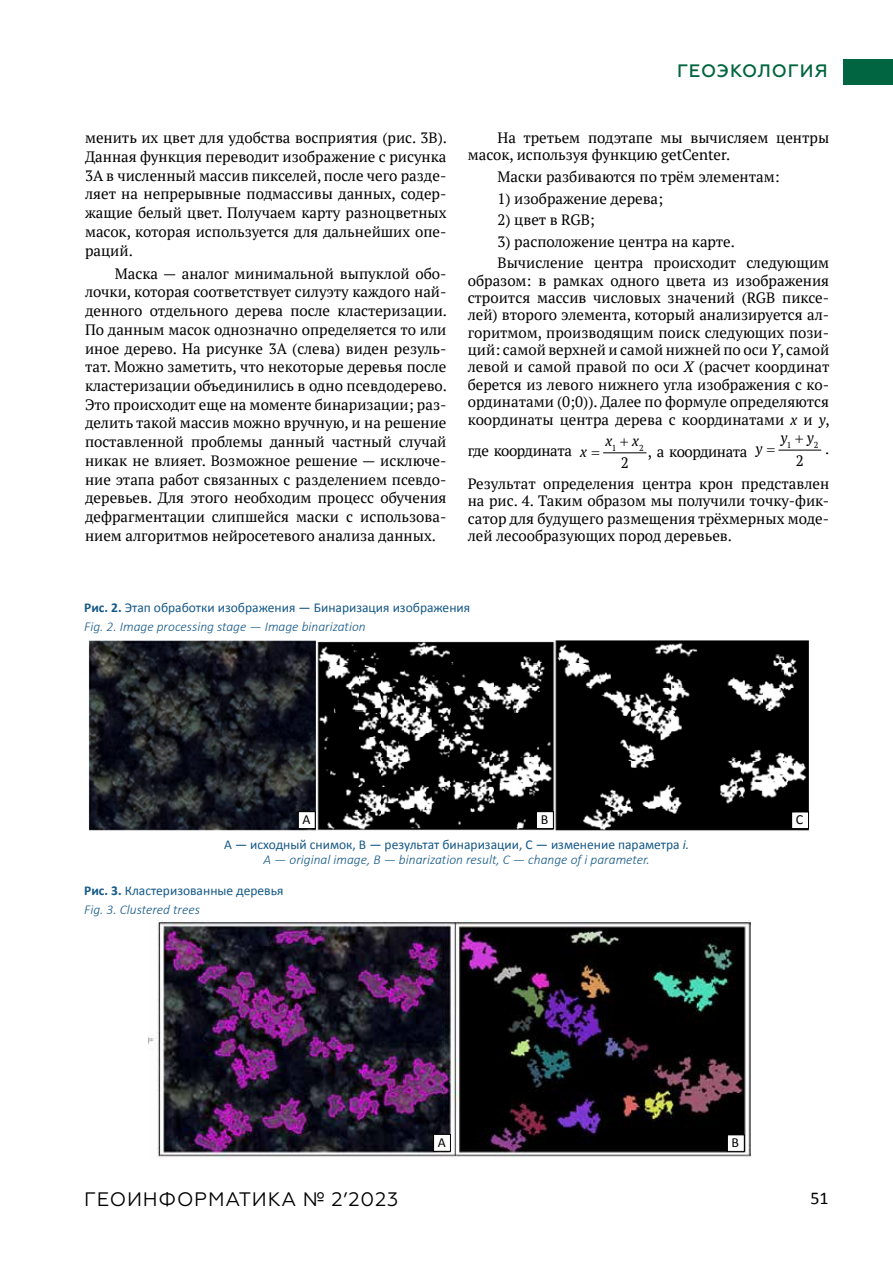
<style>
.page{position:relative;width:893px;height:1263px;background:#fff}
.page>*{position:absolute;margin:0;border:0;box-sizing:border-box;transform-origin:0 0}
.t1{font:19.5px "Geometria";letter-spacing:.04em;color:#000}
.t2{font:500 18px "Geometria";letter-spacing:.05em;color:#006540}
.t3{font:18px "Calibri";color:#000}
.t4{font:15px/18.8px "PT Serif";color:#000;text-align:justify}
.t5{font:15px "PT Serif";letter-spacing:-.03em;color:#000}
.t6{font:italic 15px "PT Serif";color:#000}
.t7{font:13.95px "Calibri";color:#000}
.t8{font:13.5px/19.2px "Calibri";color:#145887}
.t9{font:8.7px "PT Serif";color:#000}
.s1{font-style:italic}
.s2{font-weight:700}
.s3{font-weight:300;font-style:italic}
</style>
<div class="page">
<div style="left:843px;top:60px;width:50px;height:25px;background:#006540"></div>
<hr style="left:604px;top:452px;width:42px;height:1px;background:#000">
<hr style="left:779px;top:450px;width:42px;height:1px;background:#000">
<img style="left:89px;top:640px;width:720px;height:191px">
<img style="left:149px;top:920px;width:601px;height:239px">
<div style="left:434px;top:1134px;width:16px;height:17px;background:#fff"></div>
<div style="left:433px;top:1134px;width:18px;height:17px;border:1px solid #000"></div>
<div style="left:298px;top:812px;width:17px;height:16px;background:#fff"></div>
<div style="left:298px;top:811px;width:18px;height:18px;border:1px solid #000"></div>
<div style="left:536px;top:812px;width:17px;height:16px;background:#fff"></div>
<div style="left:536px;top:811px;width:18px;height:18px;border:1px solid #000"></div>
<div style="left:727px;top:1135px;width:17px;height:16px;background:#fff"></div>
<div style="left:727px;top:1134px;width:18px;height:18px;border:1px solid #000"></div>
<div style="left:792px;top:812px;width:16px;height:16px;background:#fff"></div>
<div style="left:791px;top:812px;width:18px;height:17px;border:1px solid #000"></div>
<p class="t2" style="left:677px;top:60px;width:152px">ГЕОЭКОЛОГИЯ</p>
<p class="t4" style="left:85px;top:128px;width:364px">менить их цвет для удобства восприятия (рис. 3B).<br>Данная функция переводит изображение с рисунка 3A в численный массив пикселей, после чего разде&shy;ляет на непрерывные подмассивы данных, содер&shy;жащие белый цвет. Получаем карту разноцветных масок, которая используется для дальнейших опе&shy;раций.</p>
<p class="t4" style="left:85px;top:264px;width:364px;text-indent:30px">Маска — аналог минимальной выпуклой обо&shy;лочки, которая соответствует силуэту каждого най&shy;денного отдельного дерева после кластеризации.<br>По данным масок однозначно определяется то или иное дерево. На рисунке 3A (слева) виден резуль&shy;тат. Можно заметить, что некоторые деревья после кластеризации объединились в одно псевдодерево.<br>Это происходит еще на моменте бинаризации; раз&shy;делить такой массив можно вручную, и на решение поставленной проблемы данный частный случай никак не влияет. Возможное решение — исключе&shy;ние этапа работ связанных с разделением псевдо&shy;деревьев. Для этого необходим процесс обучения дефрагментации слипшейся маски с использова&shy;нием алгоритмов нейросетевого анализа данных.</p>
<p class="t4" style="left:468px;top:129px;width:363px;line-height:17.4px;text-indent:30px">На третьем подэтапе мы вычисляем центры масок, используя функцию getCenter.</p>
<p class="t4" style="left:497px;top:167px;width:284px">Маски разбиваются по трём элементам:</p>
<p class="t4" style="left:497px;top:189px;width:167px">1) изображение дерева;</p>
<p class="t4" style="left:497px;top:210px;width:99px">2) цвет в RGB;</p>
<p class="t4" style="left:497px;top:231px;width:333px;line-height:21.6px">3) расположение центра на карте.<br>Вычисление центра происходит следующим</p>
<p class="t4" style="left:468px;top:272px;width:364px;line-height:17.4px">образом: в рамках одного цвета из изображения строится массив числовых значений (RGB пиксе&shy;лей) второго элемента, который анализируется ал&shy;горитмом, производящим поиск следующих пози&shy;ций: самой верхней и самой нижней по оси <span class="s1">Y</span>, самой левой и самой правой по оси <span class="s1">X</span> (расчет координат берется из левого нижнего угла изображения с ко&shy;ординатами (0;0)). Далее по формуле определяются координаты центра дерева с координатами <span class="s1">x</span> и <span class="s1">y</span>,</p>
<p class="t5" style="left:468px;top:441px;width:106px">где координата</p>
<p class="t6" style="left:780px;top:428px;width:8px">y</p>
<p class="t6" style="left:807px;top:428px;width:8px">y</p>
<p class="t6" style="left:605px;top:431px;width:8px">x</p>
<p class="t6" style="left:632px;top:431px;width:8px">x</p>
<p class="t9" style="left:787px;top:439px;width:6px">1</p>
<p class="t9" style="left:814px;top:439px;width:6px">2</p>
<p class="t4" style="left:796px;top:451px;width:9px">2</p>
<p class="t9" style="left:612px;top:442px;width:6px">1</p>
<p class="t9" style="left:639px;top:442px;width:6px">2</p>
<p class="t4" style="left:621px;top:453px;width:9px">2</p>
<p class="t6" style="left:755px;top:439px;width:8px">y</p>
<p class="t4" style="left:825px;top:439px;width:6px">.</p>
<p class="t4" style="left:468px;top:475px;width:363px;line-height:17.4px">Результат определения центра крон представлен на рис. 4. Таким образом мы получили точку-фик&shy;сатор для будущего размещения трёхмерных моде&shy;лей лесообразующих пород деревьев.</p>
<p class="t6" style="left:580px;top:442px;width:8px">x</p>
<p class="t5" style="left:648px;top:441px;width:101px">, а координата</p>
<p class="t8" style="left:84px;top:597px;width:388px"><span class="s2">Рис. 2.</span> Этап обработки изображения — Бинаризация изображения<br><span class="s3">Fig. 2. Image processing stage — Image binarization</span></p>
<p class="t7" style="left:303px;top:810px;width:10px">A</p>
<p class="t7" style="left:541px;top:810px;width:9px">B</p>
<p class="t8" style="left:224px;top:837px;width:467px;line-height:15px;text-align:center">A — исходный снимок, B — результат бинаризации, C — изменение параметра <span class="s1">i.<br></span><span class="s3">A — original image, B — binarization result, C — change of i parameter.</span></p>
<p class="t8" style="left:84px;top:880px;width:201px"><span class="s2">Рис. 3.</span> Кластеризованные деревья<br><span class="s3">Fig. 3. Clustered trees</span></p>
<p class="t7" style="left:796px;top:811px;width:9px">C</p>
<p class="t7" style="left:438px;top:1133px;width:10px">A</p>
<p class="t7" style="left:732px;top:1133px;width:9px">B</p>
<h1 class="t1" style="left:84px;top:1188px;width:315px">ГЕОИНФОРМАТИКА № 2’2023</h1>
<p class="t3" style="left:810px;top:1187px;width:20px">51</p>
</div>
